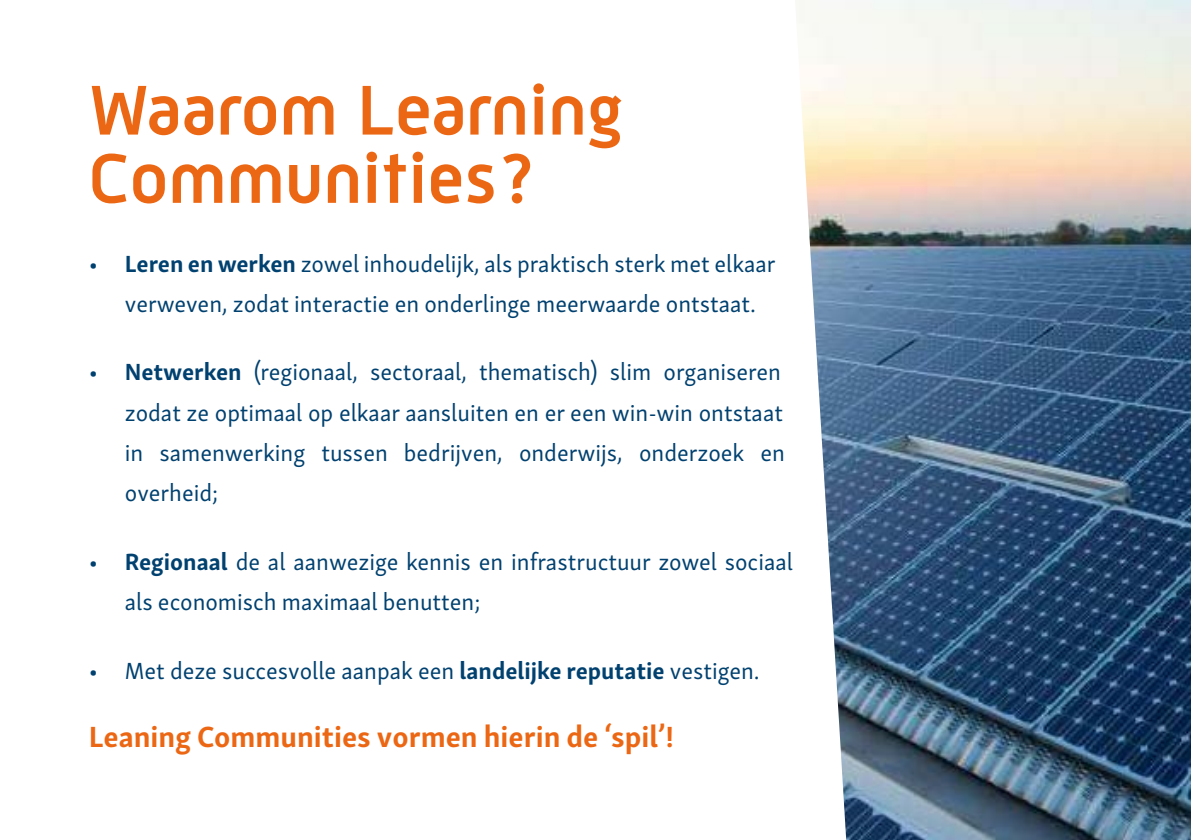
<style>
.page{position:relative;width:1191px;height:840px;background:#fff}
.page>*{position:absolute;margin:0;border:0;box-sizing:border-box;transform-origin:0 0}
.t1{font:700 72px/68.2px "Mic 32";color:#ec6714}
.t2{font:700 30px "Skolar Sans Latn";color:#ec6714}
.t3{font:24px/40.2px "Skolar Sans Latn";color:#004170}
.s1{font-weight:700}
</style>
<div class="page">
<img style="left:795px;top:0;width:396px;height:839px">
<h1 class="t1" style="left:89px;top:75px;width:536px">Waarom Learning<br>Communities?</h1>
<p class="t3" style="left:125px;top:241px;width:652px;text-indent:-36px">• <span class="s1">Leren en werken</span> zowel inhoudelijk, als praktisch sterk met elkaar verweven, zodat interactie en onderlinge meerwaarde ontstaat.</p>
<p class="t3" style="left:125px;top:350px;width:661px;text-indent:-36px">• <span class="s1">Netwerken</span> (regionaal, sectoraal, thematisch) slim organiseren zodat ze optimaal op elkaar aansluiten en er een win-win ontstaat in samenwerking tussen bedrijven, onderwijs, onderzoek en overheid;</p>
<p class="t3" style="left:125px;top:539px;width:669px;text-indent:-36px">• <span class="s1">Regionaal</span> de al aanwezige kennis en infrastructuur zowel sociaal als economisch maximaal benutten;</p>
<p class="t3" style="left:89px;top:648px;width:672px">• Met deze succesvolle aanpak een <span class="s1">landelijke reputatie</span> vestigen.</p>
<p class="t2" style="left:89px;top:712px;width:587px">Leaning Communities vormen hierin de ‘spil’!</p>
</div>
